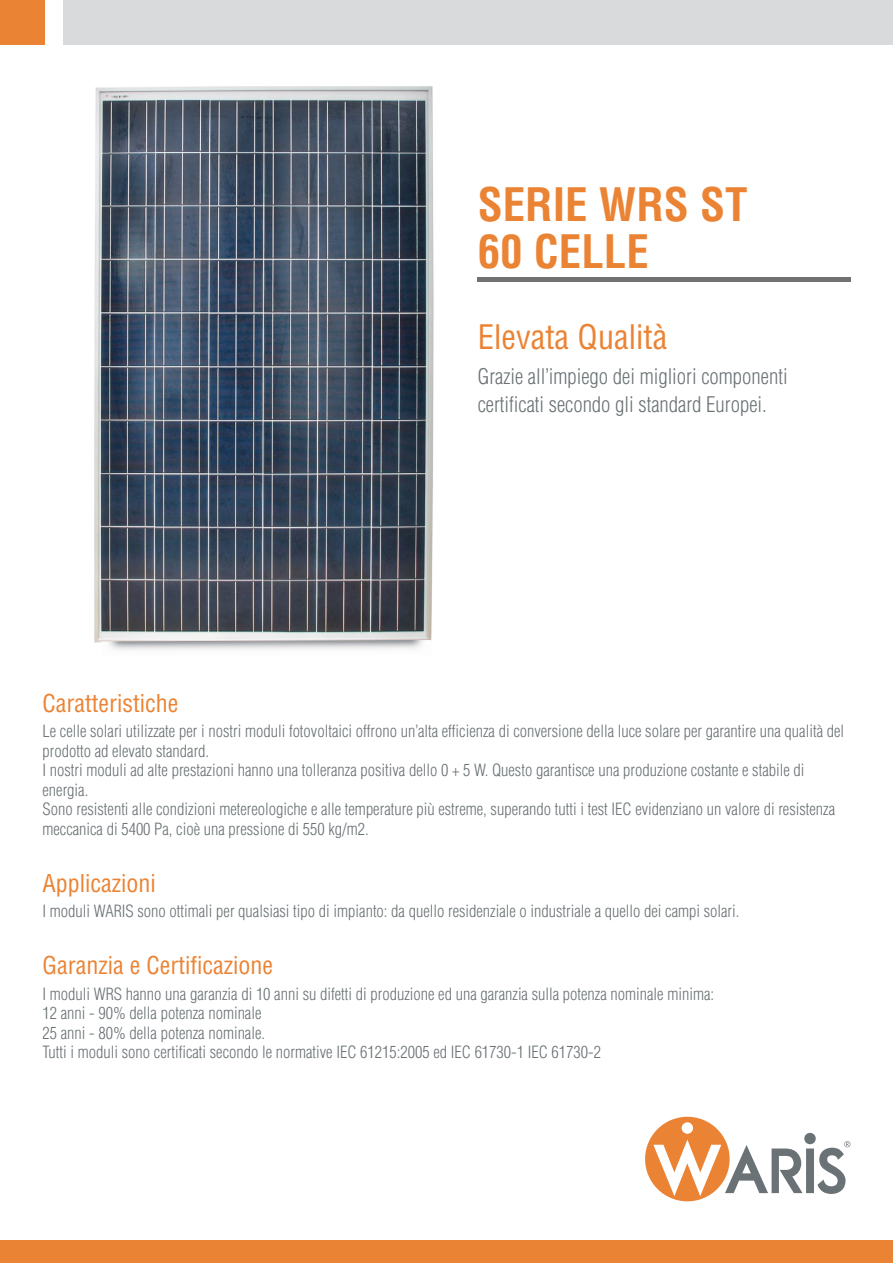
<style>
.page{position:relative;width:893px;height:1263px;background:#fff}
.page>*{position:absolute;margin:0;border:0;box-sizing:border-box;transform-origin:0 0}
.t1{font:700 condensed 45px/46.5px "Helvetica";color:#eb8334}
.t2{font:condensed 33px "Helvetica";color:#eb8334}
.t3{font:condensed 24px "Helvetica";color:#eb8334}
.t4{font:300 condensed 21px/28.5px "Helvetica";color:#6a7275}
.t5{font:300 condensed 16.5px/19.5px "Helvetica";color:#6a7275}
</style>
<div class="page">
<img style="left:94px;top:86px;width:340px;height:556px">
<div style="left:64px;top:0;width:829px;height:44px;background:#d9dadb"></div>
<div style="left:645px;top:1117px;width:85px;height:84px;background:#eb8334;border-radius:50%"></div>
<div style="left:682px;top:1122px;width:11px;height:12px;background:#fff;border-radius:50%"></div>
<svg style="left:653px;top:1133px;width:197px;height:63px"></svg>
<div style="left:0;top:1241px;width:893px;height:22px;background:#eb8334"></div>
<div style="left:0;top:0;width:44px;height:44px;background:#eb8334"></div>
<div style="left:477px;top:277px;width:373px;height:5px;background:#707172"></div>
<img style="left:101px;top:640px;width:330px;height:10px">
<h1 class="t1" style="left:478px;top:182px;width:272px">SERIE WRS ST<br>60 CELLE</h1>
<h2 class="t2" style="left:478px;top:316px;width:191px">Elevata Qualità</h2>
<p class="t4" style="left:478px;top:362px;width:312px">Grazie all’impiego dei migliori componenti certificati secondo gli standard Europei.</p>
<h3 class="t3" style="left:43px;top:688px;width:137px">Caratteristiche</h3>
<p class="t5" style="left:43px;top:721px;width:803px">Le celle solari utilizzate per i nostri moduli fotovoltaici offrono un’alta efficienza di conversione della luce solare per garantire una qualità del prodotto ad elevato standard.<br>I nostri moduli ad alte prestazioni hanno una tolleranza positiva dello 0 + 5 W. Questo garantisce una produzione costante e stabile di energia.<br>Sono resistenti alle condizioni metereologiche e alle temperature più estreme, superando tutti i test IEC evidenziano un valore di resistenza meccanica di 5400 Pa, cioè una pressione di 550 kg/m2.</p>
<h3 class="t3" style="left:43px;top:868px;width:115px">Applicazioni</h3>
<p class="t5" style="left:43px;top:901px;width:698px">I moduli WARIS sono ottimali per qualsiasi tipo di impianto: da quello residenziale o industriale a quello dei campi solari.</p>
<h3 class="t3" style="left:43px;top:950px;width:232px">Garanzia e Certificazione</h3>
<p class="t5" style="left:43px;top:984px;width:673px">I moduli WRS hanno una garanzia di 10 anni su difetti di produzione ed una garanzia sulla potenza nominale minima:<br>12 anni - 90% della potenza nominale<br>25 anni - 80% della potenza nominale.<br>Tutti i moduli sono certificati secondo le normative IEC 61215:2005 ed IEC 61730-1 IEC 61730-2</p>
</div>
